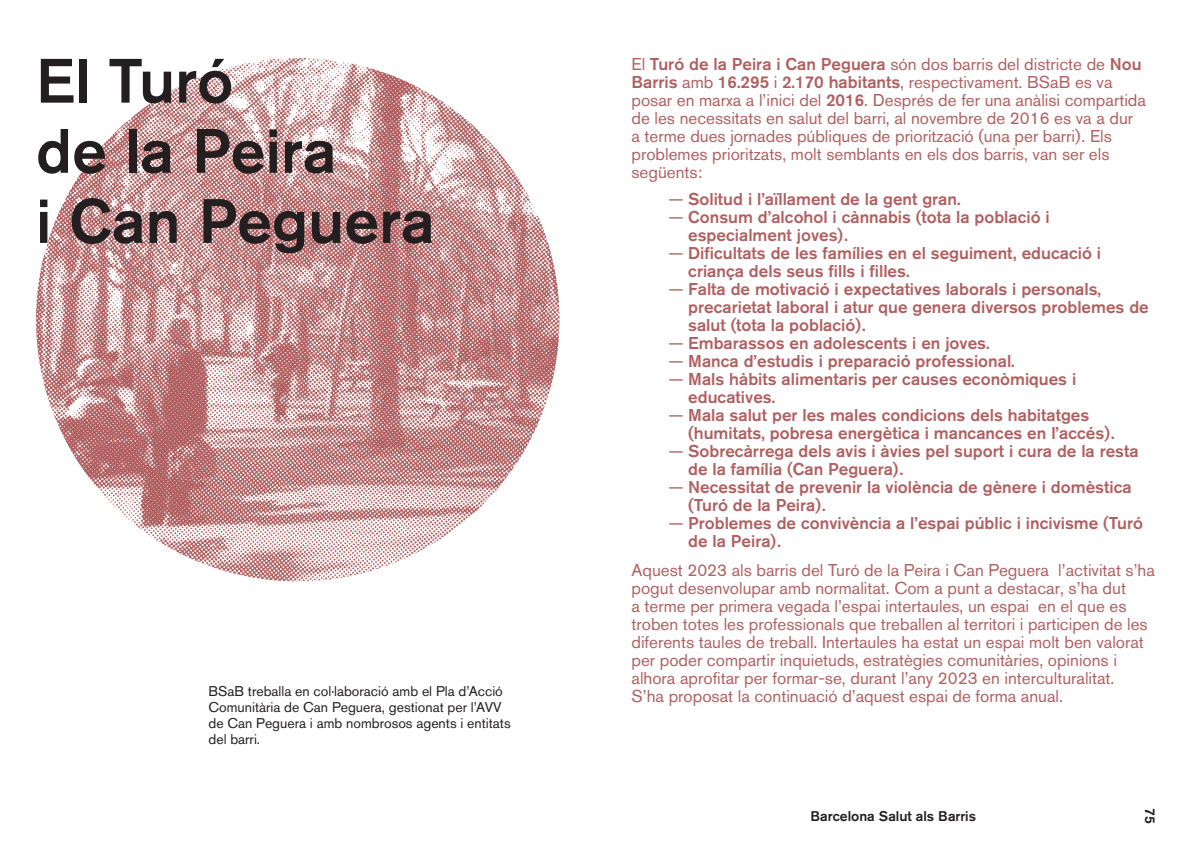
<style>
.page{position:relative;width:1191px;height:842px;background:#fff}
.page>*{position:absolute;margin:0;border:0;box-sizing:border-box;transform-origin:0 0}
.t1{font:500 62px/70.1px "Akzidenz Grotesk BQ";color:#231f20}
.t2{font:17px/18px "Akzidenz Grotesk BQ";color:#b06061}
.t3{font:500 17px/18px "Akzidenz Grotesk BQ";color:#b06061}
.t4{font:14px/16px "Akzidenz Grotesk BQ";color:#231f20}
.t5{font:500 14px "Akzidenz Grotesk BQ";letter-spacing:-.005em;color:#231f20}
.s1{font-weight:500}
.s2{font-weight:400}
</style>
<div class="page">
<img style="left:36px;top:58px;width:523px;height:523px;border-radius:262px">
<p class="t1" style="left:36px;top:45px;width:400px">El Turó<br>de la Peira<br>i Can Peguera</p>
<p class="t2" style="left:631px;top:55px;width:516px">El <span class="s1">Turó de la Peira i Can Peguera</span> són dos barris del districte de <span class="s1">Nou Barris</span> amb <span class="s1">16.295</span> i <span class="s1">2.170 habitants</span>, respectivament. BSaB es va posar en marxa a l’inici del <span class="s1">2016</span>. Després de fer una anàlisi compartida de les necessitats en salut del barri, al novembre de 2016 es va a dur a terme dues jornades públiques de priorització (una per barri). Els problemes prioritzats, molt semblants en els dos barris, van ser els següents:</p>
<p class="t3" style="left:668px;top:189px;width:294px"><span class="s2">—</span> Solitud i l’aïllament de la gent gran.</p>
<p class="t3" style="left:688px;top:207px;width:363px;text-indent:-20px"><span class="s2">—</span> Consum d’alcohol i cànnabis (tota la població i especialment joves).</p>
<p class="t3" style="left:688px;top:243px;width:414px;text-indent:-20px"><span class="s2">—</span> Dificultats de les famílies en el seguiment, educació i criança dels seus fills i filles.</p>
<p class="t3" style="left:688px;top:279px;width:462px;text-indent:-20px"><span class="s2">—</span> Falta de motivació i expectatives laborals i personals, precarietat laboral i atur que genera diversos problemes de salut (tota la població).</p>
<p class="t3" style="left:668px;top:333px;width:323px"><span class="s2">—</span> Embarassos en adolescents i en joves.</p>
<p class="t3" style="left:668px;top:351px;width:348px"><span class="s2">—</span> Manca d’estudis i preparació professional.</p>
<p class="t3" style="left:688px;top:369px;width:389px;text-indent:-20px"><span class="s2">—</span> Mals hàbits alimentaris per causes econòmiques i educatives.</p>
<p class="t3" style="left:688px;top:405px;width:428px;text-indent:-20px"><span class="s2">—</span> Mala salut per les males condicions dels habitatges (humitats, pobresa energètica i mancances en l’accés).</p>
<p class="t3" style="left:688px;top:441px;width:452px;text-indent:-20px"><span class="s2">—</span> Sobrecàrrega dels avis i àvies pel suport i cura de la resta de la família (Can Peguera).</p>
<p class="t3" style="left:688px;top:477px;width:445px;text-indent:-20px"><span class="s2">—</span> Necessitat de prevenir la violència de gènere i domèstica (Turó de la Peira).</p>
<p class="t3" style="left:688px;top:513px;width:456px;text-indent:-20px"><span class="s2">—</span> Problemes de convivència a l’espai públic i incivisme (Turó de la Peira).</p>
<p class="t2" style="left:631px;top:561px;width:525px">Aquest 2023 als barris del Turó de la Peira i Can Peguera l’activitat s’ha pogut desenvolupar amb normalitat. Com a punt a destacar, s’ha dut<br>a terme per primera vegada l’espai intertaules, un espai en el que es troben totes les professionals que treballen al territori i participen de les diferents taules de treball. Intertaules ha estat un espai molt ben valorat per poder compartir inquietuds, estratègies comunitàries, opinions i alhora aprofitar per formar-se, durant l’any 2023 en interculturalitat.<br>S’ha proposat la continuació d’aquest espai de forma anual.</p>
<p class="t4" style="left:208px;top:683px;width:304px">BSaB treballa en col·laboració amb el Pla d’Acció Comunitària de Can Peguera, gestionat per l’AVV de Can Peguera i amb nombrosos agents i entitats del barri.</p>
<p class="t5" style="left:810px;top:807px;width:167px">Barcelona Salut als Barris</p>
<p class="t5" style="left:1158px;top:808px;width:17px;rotate:90deg">75</p>
</div>
